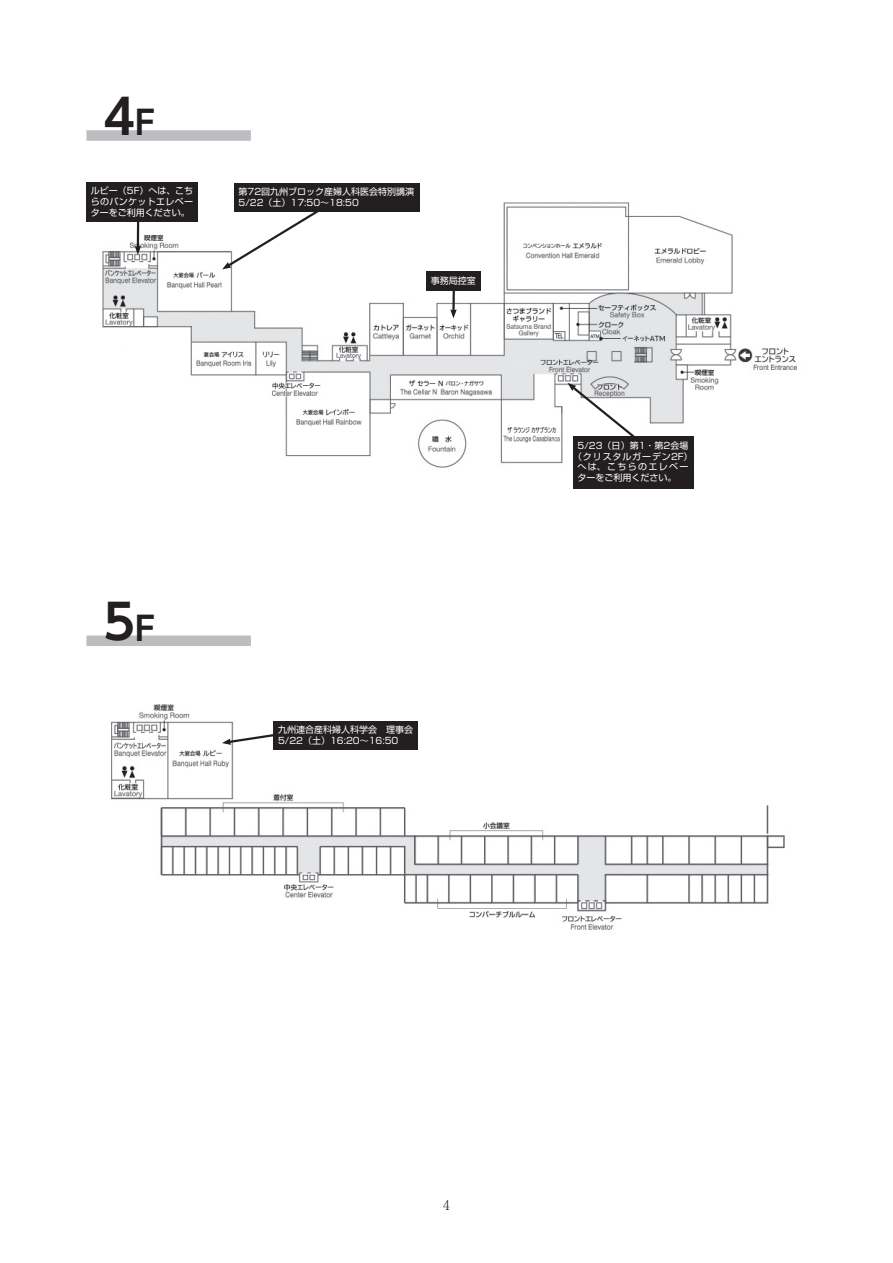
<style>
.page{position:relative;width:893px;height:1263px;background:#fff}
.page>*{position:absolute;margin:0;border:0;box-sizing:border-box;transform-origin:0 0}
.t1{font:700 48px "UD Shin Go Pro De";color:#231f20}
.t2{font:300 13.5px "Ryumin Pro";color:#231f20}
.t3{font:9px/10.8px "Shin Go Pro";color:#fff}
.t4{font:9px "Shin Go Pro";letter-spacing:.095em;color:#fff}
.t5{font:9px "Shin Go Pro";letter-spacing:.15em;color:#fff}
.s1{font-size:33px}
</style>
<div class="page">
<img style="left:111px;top:704px;width:674px;height:226px">
<div style="left:86px;top:635px;width:165px;height:11px;background:#bcbdc0"></div>
<div style="left:274px;top:721px;width:144px;height:29px;background:#231f20"></div>
<svg style="left:222px;top:732px;width:52px;height:13px"></svg>
<img style="left:102px;top:197px;width:695px;height:273px">
<div style="left:86px;top:130px;width:165px;height:11px;background:#bcbdc0"></div>
<div style="left:86px;top:183px;width:112px;height:39px;background:#231f20"></div>
<div style="left:234px;top:183px;width:185px;height:29px;background:#231f20"></div>
<div style="left:573px;top:436px;width:120px;height:52px;background:#231f20"></div>
<div style="left:426px;top:271px;width:54px;height:19px;background:#231f20"></div>
<svg style="left:222px;top:207px;width:101px;height:62px"></svg>
<hr style="left:452px;top:289px;width:3px;height:22px;background:#231f20">
<svg style="left:450px;top:309px;width:7px;height:9px"></svg>
<svg style="left:567px;top:383px;width:71px;height:58px"></svg>
<hr style="left:137px;top:221px;width:2px;height:26px;background:#231f20">
<svg style="left:135px;top:246px;width:6px;height:9px"></svg>
<h1 class="t1" style="left:103px;top:78px;width:53px">4<span class="s1">F</span></h1>
<p class="t3" style="left:91px;top:185px;width:104px;text-align:justify">ルビー（5F）へは、こちらのバンケットエレベーターをご利用ください。</p>
<p class="t3" style="left:238px;top:185px;width:177px">第72回九州ブロック産婦人科医会特別講演<br>5/22（土）17:50〜18:50</p>
<p class="t3" style="left:431px;top:274px;width:46px">事務局控室</p>
<h1 class="t1" style="left:103px;top:583px;width:53px">5<span class="s1">F</span></h1>
<p class="t3" style="left:278px;top:723px;width:137px">九州連合産科婦人科学会　理事会<br>5/22（土）16:20〜16:50</p>
<p class="t3" style="left:578px;top:439px;width:112px">5/23（日）第1・第2会場</p>
<p class="t4" style="left:573px;top:449px;width:121px">（クリスタルガーデン2F）</p>
<p class="t5" style="left:578px;top:460px;width:112px">へは、こちらのエレベー</p>
<p class="t3" style="left:578px;top:471px;width:100px">ターをご利用ください。</p>
<h2 class="t2" style="left:443px;top:1194px;width:8px">4</h2>
</div>
